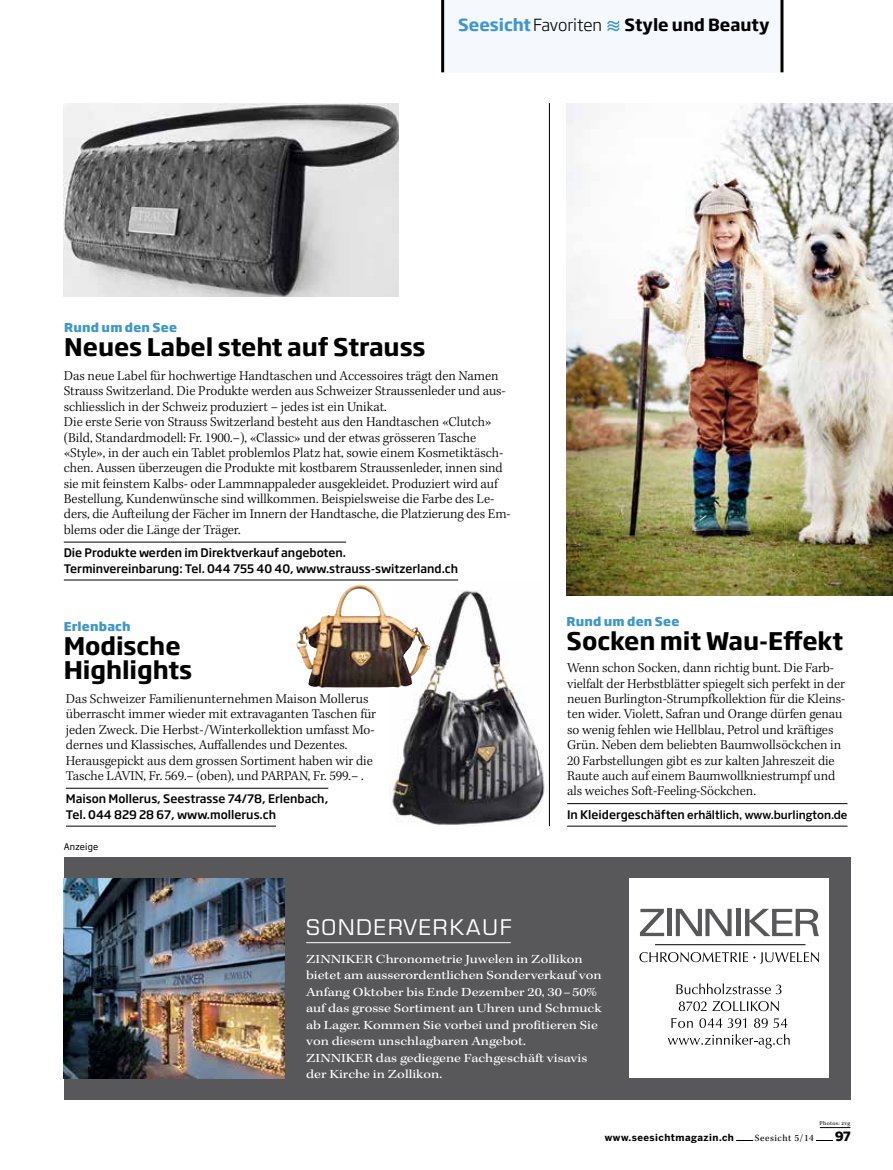
<style>
.page{position:relative;width:893px;height:1170px;background:#fff}
.page>*{position:absolute;margin:0;border:0;box-sizing:border-box;transform-origin:0 0}
.t1{font:700 24px/24px "Soho Gothic Std";letter-spacing:-.005em;color:#000}
.t2{font:21px "Eurostile LT Std";letter-spacing:.1em;color:#fff}
.t3{font:300 16.5px "Soho Gothic Std";letter-spacing:-.01em;color:#000}
.t4{font:700 16.5px "Soho Gothic Std";color:#000}
.t5{font:300 13.8px/15.3px "Kepler Std";letter-spacing:-.005em;color:#000}
.t6{font:900 12.75px "Benton Sans";color:#000}
.t7{font:expanded 12.3px/16.5px "Kepler Std";color:#fff}
.t8{font:800 12px "Soho Gothic Std";letter-spacing:.02em;color:#3e97cf}
.t9{font:500 11.7px/15.5px "Soho Gothic Std";color:#000}
.t10{font:500 11.7px "Benton Sans";letter-spacing:-.005em;color:#000}
.t11{font:700 9.75px "Benton Sans";letter-spacing:.05em;color:#000}
.t12{font:9.75px "Kepler Std";letter-spacing:.05em;color:#000}
.t13{font:9px "Soho Gothic Std";letter-spacing:.02em;color:#000}
.t14{font:6px "Kepler Std";letter-spacing:.05em;color:#000}
.s1{font-weight:700;color:#3e97cf}
.s2{font-family:"Soho Gothic Std"}
</style>
<div class="page">
<svg style="left:736px;top:1140px;width:17px;height:1px"></svg>
<svg style="left:816px;top:1140px;width:17px;height:1px"></svg>
<hr style="left:820px;top:1127px;width:30px;height:1px;background:#000">
<div style="left:441px;top:0;width:341px;height:72px;background:#f5f8fc"></div>
<svg style="left:607px;top:21px;width:12px;height:10px"></svg>
<hr style="left:441px;top:0;width:3px;height:72px;background:#000">
<hr style="left:780px;top:0;width:3px;height:72px;background:#000">
<div style="left:64px;top:856px;width:786px;height:243px;background:#58585a"></div>
<div style="left:629px;top:878px;width:200px;height:200px;background:#fff"></div>
<img style="left:64px;top:878px;width:221px;height:200px">
<svg style="left:640px;top:908px;width:24px;height:28px"></svg>
<hr style="left:668px;top:908px;width:4px;height:28px;background:#58585a">
<svg style="left:676px;top:908px;width:56px;height:28px"></svg>
<div style="left:736px;top:908px;width:5px;height:28px;background:#58585a"></div>
<svg style="left:745px;top:908px;width:74px;height:28px"></svg>
<hr style="left:655px;top:944px;width:150px;height:1px;background:#000">
<svg style="left:639px;top:952px;width:180px;height:11px"></svg>
<svg style="left:676px;top:983px;width:105px;height:11px"></svg>
<svg style="left:679px;top:1001px;width:100px;height:10px"></svg>
<svg style="left:671px;top:1018px;width:22px;height:9px"></svg>
<svg style="left:699px;top:1018px;width:47px;height:9px"></svg>
<svg style="left:754px;top:1018px;width:33px;height:9px"></svg>
<svg style="left:668px;top:1034px;width:122px;height:14px"></svg>
<hr style="left:306px;top:942px;width:205px;height:1px;background:#fff">
<hr style="left:64px;top:542px;width:282px;height:1px;background:#000">
<hr style="left:64px;top:579px;width:394px;height:1px;background:#000">
<hr style="left:66px;top:788px;width:262px;height:1px;background:#000">
<hr style="left:66px;top:825px;width:210px;height:1px;background:#000">
<hr style="left:567px;top:803px;width:280px;height:1px;background:#000">
<hr style="left:567px;top:825px;width:280px;height:1px;background:#000">
<img style="left:64px;top:103px;width:335px;height:194px">
<img style="left:567px;top:103px;width:326px;height:492px">
<img style="left:389px;top:583px;width:160px;height:243px">
<img style="left:297px;top:591px;width:134px;height:96px">
<hr style="left:549px;top:103px;width:1px;height:723px;background:#000">
<p class="t3" style="left:458px;top:15px;width:145px"><span class="s1">Seesicht</span>Favoriten</p>
<p class="t4" style="left:624px;top:14px;width:147px">Style und Beauty</p>
<p class="t8" style="left:64px;top:320px;width:114px">Rund um den See</p>
<p class="t1" style="left:64px;top:335px;width:363px">Neues Label steht auf Strauss</p>
<p class="t5" style="left:64px;top:368px;width:448px">Das neue Label für hochwertige Handtaschen und Accessoires trägt den Namen Strauss Switzerland. Die Produkte werden aus Schweizer Straussenleder und aus&shy;schliesslich in der Schweiz produziert – jedes ist ein Unikat.<br>Die erste Serie von Strauss Switzerland besteht aus den Handtaschen «Clutch» (Bild, Standardmodell: Fr. 1900.–), «Classic» und der etwas grösseren Tasche «Style», in der auch ein Tablet problemlos Platz hat, sowie einem Kosmetiktäsch&shy;chen. Aussen überzeugen die Produkte mit kostbarem Straussenleder, innen sind sie mit feinstem Kalbs- oder Lammnappaleder ausgekleidet. Produziert wird auf Bestellung, Kundenwünsche sind willkommen. Beispielsweise die Farbe des Le&shy;ders, die Aufteilung der Fächer im Innern der Handtasche, die Platzierung des Em&shy;blems oder die Länge der Träger.</p>
<p class="t9" style="left:64px;top:545px;width:396px">Die Produkte werden im Direktverkauf angeboten.<br>Terminvereinbarung: Tel. 044 755 40 40, www.strauss-switzerland.ch</p>
<p class="t8" style="left:64px;top:618px;width:69px">Erlenbach</p>
<p class="t1" style="left:64px;top:634px;width:130px">Modische<br>Highlights</p>
<p class="t5" style="left:66px;top:691px;width:312px">Das Schweizer Familienunternehmen Maison Mollerus überrascht immer wieder mit extravaganten Taschen für jeden Zweck. Die Herbst-/Winterkollektion umfasst Mo&shy;dernes und Klassisches, Auffallendes und Dezentes.<br>Herausgepickt aus dem grossen Sortiment haben wir die Tasche LAVIN, Fr. 569.– (oben), und PARPAN, Fr. 599.– .</p>
<p class="t9" style="left:66px;top:791px;width:264px">Maison Mollerus, Seestrasse 74/78, Erlenbach,<br>Tel. 044 829 28 67, www.mollerus.ch</p>
<p class="t13" style="left:64px;top:840px;width:36px">Anzeige</p>
<p class="t2" style="left:307px;top:914px;width:207px">SONDERVERKAUF</p>
<p class="t8" style="left:567px;top:613px;width:114px">Rund um den See</p>
<p class="t1" style="left:567px;top:629px;width:278px">Socken mit Wau-Effekt</p>
<p class="t5" style="left:567px;top:661px;width:280px">Wenn schon Socken, dann richtig bunt. Die Farb&shy;vielfalt der Herbstblätter spiegelt sich perfekt in der neuen Burlington-Strumpfkollektion für die Kleins&shy;ten wider. Violett, Safran und Orange dürfen genau so wenig fehlen wie Hellblau, Petrol und kräftiges Grün. Neben dem beliebten Baumwollsöckchen in 20 Farbstellungen gibt es zur kalten Jahreszeit die Raute auch auf einem Baumwollkniestrumpf und als weiches Soft-Feeling-Söckchen.</p>
<p class="t10" style="left:567px;top:807px;width:282px"><span class="s2">In Kleidergeschäften</span> erhältlich, www.burlington.de</p>
<p class="t7" style="left:306px;top:951px;width:297px">ZINNIKER Chronometrie Juwelen in Zollikon bietet am ausserordentlichen Sonderverkauf von Anfang Oktober bis Ende Dezember 20, 30 – 50% auf das grosse Sortiment an Uhren und Schmuck ab Lager. Kommen Sie vorbei und profitieren Sie von diesem unschlagbaren Angebot.<br>ZINNIKER das gediegene Fachgeschäft visavis der Kirche in Zollikon.</p>
<p class="t14" style="left:819px;top:1119px;width:32px">Photos: zvg</p>
<p class="t11" style="left:605px;top:1131px;width:131px">www.seesichtmagazin.ch</p>
<p class="t12" style="left:755px;top:1131px;width:60px">Seesicht 5/14</p>
<p class="t6" style="left:835px;top:1128px;width:17px">97</p>
</div>
